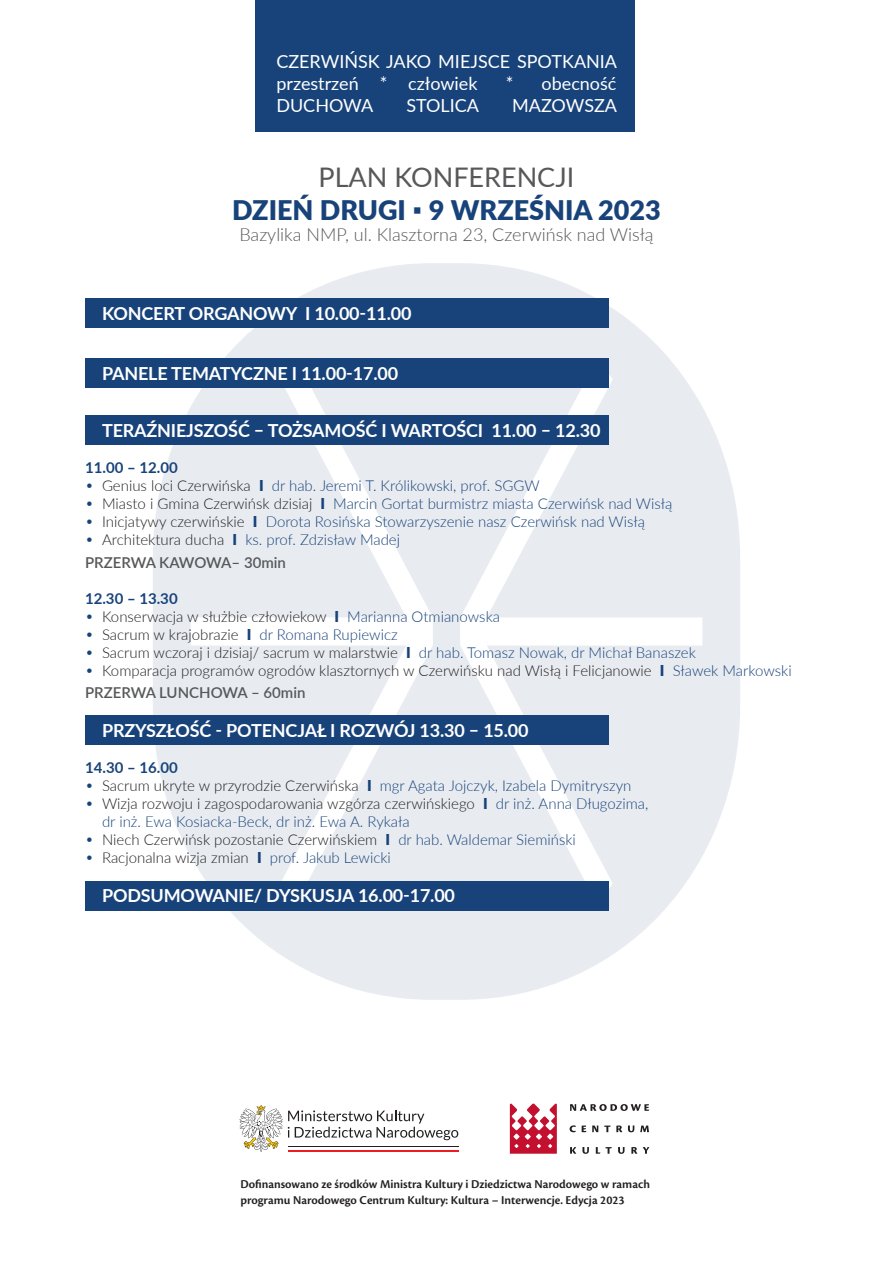
<style>
.page{position:relative;width:893px;height:1263px;background:#fff}
.page>*{position:absolute;margin:0;border:0;box-sizing:border-box;transform-origin:0 0}
.t1{font:900 27px/32.4px "Lato";color:#18437a;text-align:center}
.t2{font:700 18px "Lato";letter-spacing:-.01em;color:#fff}
.t3{font:18px/21.6px "Lato";color:#fff}
.t4{font:300 18px "Lato";color:#57585a}
.t5{font:300 15px/22.5px "Lato";color:#18437a}
.t6{font:300 15px/22.5px "Lato";color:#231f20}
.t7{font:700 15px "Lato";color:#18437a}
.t8{font:600 12.45px/15.5px "Cronos Pro";color:#231f20}
.s1{font-weight:400;color:#57585a}
.s2{font-weight:300}
.s3{color:#231f20}
.s4{font-weight:900}
.s5{font-weight:600;color:#57585a}
.s6{color:#18437a}
.s7{font-weight:900;color:#18437a}
</style>
<div class="page">
<svg style="left:153px;top:263px;width:587px;height:737px;fill:#e8ecf1"></svg>
<div style="left:255px;top:0;width:380px;height:132px;background:#18437a"></div>
<div style="left:85px;top:298px;width:523px;height:30px;background:#18437a"></div>
<div style="left:85px;top:358px;width:523px;height:30px;background:#18437a"></div>
<div style="left:85px;top:715px;width:523px;height:30px;background:#18437a"></div>
<div style="left:85px;top:881px;width:523px;height:30px;background:#18437a"></div>
<div style="left:85px;top:415px;width:523px;height:30px;background:#18437a"></div>
<svg style="left:510px;top:1103px;width:47px;height:51px"></svg>
<svg style="left:570px;top:1104px;width:79px;height:7px"></svg>
<svg style="left:570px;top:1125px;width:79px;height:7px"></svg>
<svg style="left:570px;top:1147px;width:79px;height:7px"></svg>
<svg style="left:239px;top:1105px;width:219px;height:47px"></svg>
<p class="t3" style="left:276px;top:50px;width:342px">CZERWIŃSK JAKO MIEJSCE SPOTKANIA przestrzeń * człowiek</p>
<p class="t3" style="left:506px;top:72px;width:112px">* obecność</p>
<p class="t3" style="left:276px;top:94px;width:98px">DUCHOWA</p>
<p class="t3" style="left:406px;top:94px;width:74px">STOLICA</p>
<p class="t3" style="left:512px;top:94px;width:106px">MAZOWSZA</p>
<h1 class="t1" style="left:232px;top:160px;width:430px"><span class="s1">PLAN KONFERENCJI<br></span>DZIE Ń DRUGI <span class="s2">▪</span> 9 WRZEŚNIA 2023</h1>
<p class="t4" style="left:239px;top:222px;width:416px">Bazylika NMP, ul. Klasztorna 23, Czerwińsk nad Wisłą</p>
<p class="t2" style="left:102px;top:300px;width:13px">KONCERT</p>
<p class="t2" style="left:189px;top:300px;width:55px">ORGANOW</p>
<p class="t2" style="left:286px;top:300px;width:127px">Y I 10.00-11.00</p>
<p class="t2" style="left:102px;top:360px;width:12px">PANELE</p>
<p class="t2" style="left:171px;top:360px;width:13px">TEMAT</p>
<p class="t2" style="left:231px;top:360px;width:23px">YCZNE</p>
<p class="t2" style="left:292px;top:360px;width:108px">I 11.00-17.00</p>
<p class="t2" style="left:102px;top:417px;width:13px">TERA</p>
<p class="t2" style="left:147px;top:417px;width:21px">ŹNIEJ</p>
<p class="t2" style="left:194px;top:417px;width:87px">SZOŚĆ – TOŻ</p>
<p class="t2" style="left:303px;top:417px;width:25px">SAMO</p>
<p class="t2" style="left:356px;top:417px;width:49px">ŚĆ I WARTO</p>
<p class="t2" style="left:456px;top:417px;width:146px">ŚCI 11.00 – 12.30</p>
<p class="t7" style="left:85px;top:457px;width:94px">11.00 – 12.00</p>
<p class="t5" style="left:85px;top:474px;width:456px">• <span class="s3">Genius loci Czerwińska</span> <span class="s4">I</span> dr hab. Jeremi T. Królikowski, prof. SGGW</p>
<p class="t5" style="left:85px;top:492px;width:589px">• <span class="s3">Miasto i Gmina Czerwińsk dzisiaj</span> <span class="s4">I</span> Marcin Gortat burmistrz miasta Czerwińsk nad Wisłą</p>
<p class="t5" style="left:85px;top:510px;width:562px">• <span class="s3">Inicjatywy czerwińskie</span> <span class="s4">I</span> Dorota Rosińska Stowarzyszenie nasz Czerwińsk nad Wisłą</p>
<p class="t5" style="left:85px;top:528px;width:317px">• <span class="s3">Architektura ducha</span> <span class="s4">I</span> ks. prof. Zdzisław Madej<br><span class="s5">PRZERWA KAWOWA– 30MIN</span></p>
<p class="t7" style="left:85px;top:587px;width:94px">12.30 – 13.30</p>
<p class="t6" style="left:85px;top:604px;width:417px"><span class="s6">•</span> Konserwacja w służbie człowiekow <span class="s7">I</span> <span class="s6">Marianna Otmianowska</span></p>
<p class="t5" style="left:85px;top:622px;width:314px">• <span class="s3">Sacrum w krajobrazie</span> <span class="s4">I</span> dr Romana Rupiewicz</p>
<p class="t6" style="left:85px;top:640px;width:612px"><span class="s6">•</span> Sacrum wczoraj i dzisiaj/ sacrum w malarstwie <span class="s7">I</span> <span class="s6">dr hab. Tomasz Nowak, dr Michał Banaszek</span></p>
<p class="t6" style="left:85px;top:658px;width:708px"><span class="s6">•</span> Komparacja programów ogrodów klasztornych w Czerwińsku nad Wisłą i Felicjanowie <span class="s7">I</span> <span class="s6">Sławek Markowski<br></span><span class="s5">PRZERWA LUNCHOWA – 60MIN</span></p>
<p class="t2" style="left:102px;top:717px;width:12px">PRZ</p>
<p class="t2" style="left:135px;top:717px;width:33px">YSZŁO</p>
<p class="t2" style="left:190px;top:717px;width:49px">ŚĆ - POTENCJAŁ</p>
<p class="t2" style="left:330px;top:717px;width:23px">I ROZWÓJ</p>
<p class="t2" style="left:420px;top:717px;width:111px">13.30 – 15.00</p>
<p class="t7" style="left:85px;top:757px;width:94px">14.30 – 16.00</p>
<p class="t5" style="left:85px;top:774px;width:548px">• <span class="s3">Sacrum ukryte w przyrodzie Czerwińska</span> <span class="s4">I</span> mgr Agata Jojczyk, Izabela Dymitryszyn</p>
<p class="t5" style="left:102px;top:794px;width:548px;line-height:18px;text-indent:-17px">• <span class="s3">Wizja rozwoju i zagospodarowania wzgórza czerwińskiego</span> <span class="s4">I</span> dr inż. Anna Długozima, dr inż. Ewa Kosiacka-Beck, dr inż. Ewa A. Rykała</p>
<p class="t6" style="left:85px;top:828px;width:492px"><span class="s6">•</span> Niech Czerwińsk pozostanie Czerwińskiem <span class="s7">I</span> <span class="s6">dr hab. Waldemar Siemiński</span></p>
<p class="t6" style="left:85px;top:846px;width:307px"><span class="s6">•</span> Racjonalna wizja zmian <span class="s7">I</span> <span class="s6">prof. Jakub Lewicki</span></p>
<p class="t2" style="left:102px;top:882px;width:14px">POD</p>
<p class="t2" style="left:141px;top:882px;width:24px">SUMOWANIE</p>
<p class="t2" style="left:254px;top:882px;width:203px">/ DYSKUSJA 16.00-17.00</p>
<p class="t8" style="left:240px;top:1177px;width:411px">Dofinansowano ze środków Ministra Kultury i Dziedzictwa Narodowego w ramach programu Narodowego Centrum Kultury: Kultura – Interwencje. Edycja 2023</p>
</div>
